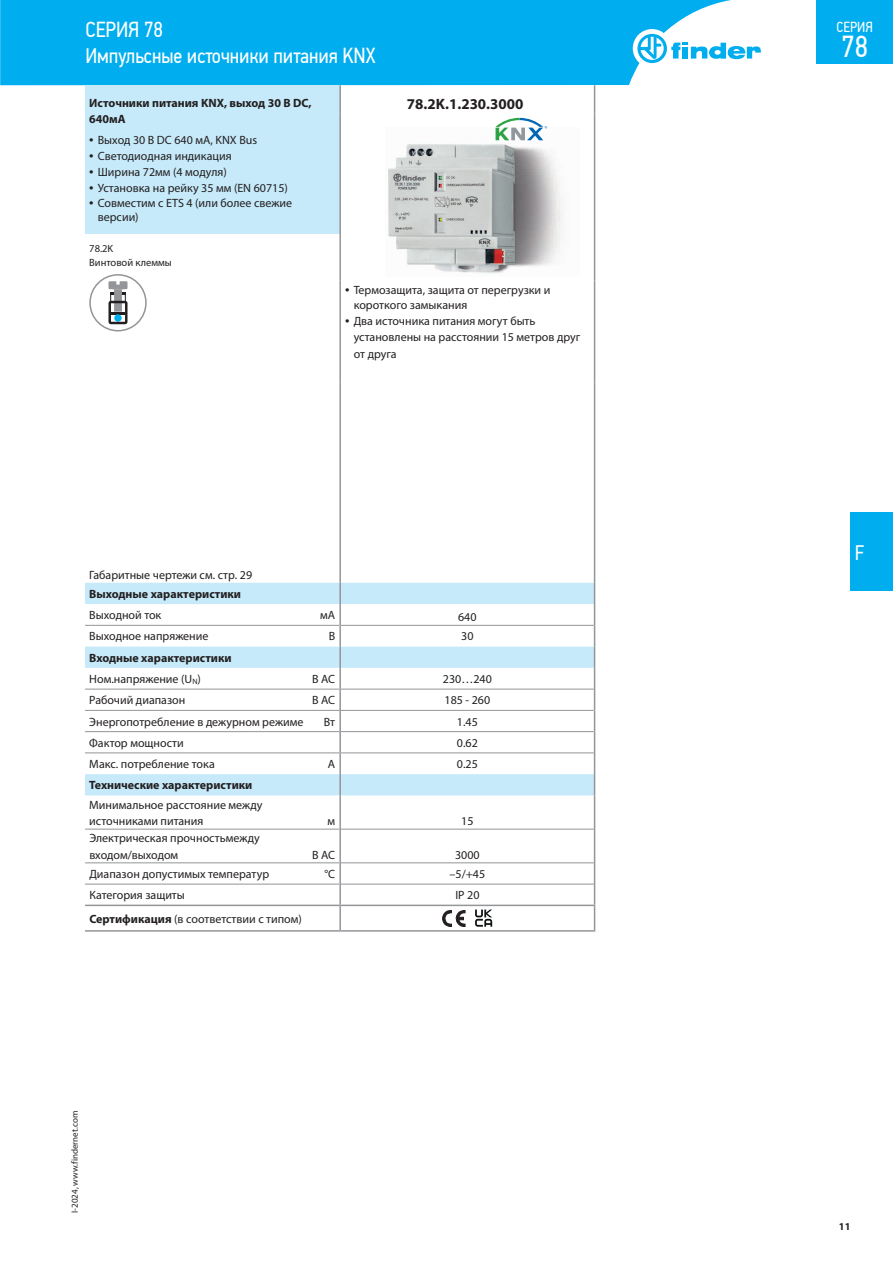
<style>
.page{position:relative;width:893px;height:1263px;background:#fff}
.page>*{position:absolute;margin:0;border:0;box-sizing:border-box;transform-origin:0 0}
.t1{font:30.3px "PF Din Text Cond Pro";color:#fff}
.t2{font:21.75px "PF Din Text Cond Pro";color:#fff}
.t3{font:21px "PF Din Text Cond Pro";color:#fff}
.t4{font:700 15px "Myriad Pro";color:#231f20}
.t5{font:14.55px "PF Din Text Cond Pro";color:#fff}
.t6{font:12px/16.2px "Myriad Pro";color:#231f20}
.t7{font:700 12px/16.2px "Myriad Pro";color:#231f20}
.t8{font:10.5px/14.2px "Myriad Pro";color:#231f20}
.t9{font:700 10.5px "Myriad Pro";color:#231f20}
.t10{font:9px "Myriad Pro";color:#231f20}
.s1{font-size:21.75px}
.s2{font-size:15.75px}
.s3{font-weight:400}
.s4{font-weight:700}
</style>
<div class="page">
<div style="left:850px;top:512px;width:43px;height:79px;background:#00aeef"></div>
<div style="left:0;top:0;width:731px;height:85px;background:#00aeef"></div>
<div style="left:633px;top:29px;width:38px;height:39px;background:#fff;border-radius:50%"></div>
<svg style="left:637px;top:34px;width:124px;height:29px"></svg>
<div style="left:816px;top:0;width:77px;height:64px;background:#00aeef"></div>
<div style="left:85px;top:85px;width:255px;height:148px;background:#c6eafa"></div>
<svg style="left:85px;top:583px;width:509px;height:212px"></svg>
<hr style="left:339px;top:668px;width:2px;height:21px;background:#939598">
<hr style="left:339px;top:689px;width:2px;height:21px;background:#939598">
<hr style="left:85px;top:625px;width:165px;height:1px;background:#939598">
<hr style="left:250px;top:625px;width:89px;height:1px;background:#939598">
<hr style="left:341px;top:625px;width:253px;height:1px;background:#939598">
<hr style="left:340px;top:689px;width:254px;height:1px;background:#939598">
<hr style="left:340px;top:710px;width:254px;height:1px;background:#939598">
<hr style="left:85px;top:829px;width:165px;height:1px;background:#939598">
<hr style="left:250px;top:829px;width:89px;height:1px;background:#939598">
<hr style="left:85px;top:862px;width:165px;height:1px;background:#939598">
<hr style="left:250px;top:862px;width:89px;height:1px;background:#939598">
<hr style="left:85px;top:884px;width:165px;height:1px;background:#939598">
<hr style="left:250px;top:884px;width:89px;height:1px;background:#939598">
<hr style="left:341px;top:829px;width:253px;height:1px;background:#939598">
<hr style="left:341px;top:862px;width:253px;height:1px;background:#939598">
<hr style="left:341px;top:884px;width:253px;height:1px;background:#939598">
<hr style="left:339px;top:604px;width:2px;height:21px;background:#939598">
<hr style="left:339px;top:625px;width:2px;height:22px;background:#939598">
<hr style="left:339px;top:711px;width:2px;height:20px;background:#939598">
<hr style="left:339px;top:732px;width:2px;height:20px;background:#939598">
<hr style="left:339px;top:753px;width:2px;height:21px;background:#939598">
<hr style="left:339px;top:795px;width:2px;height:34px;background:#939598">
<hr style="left:339px;top:829px;width:2px;height:34px;background:#939598">
<hr style="left:339px;top:863px;width:2px;height:21px;background:#939598">
<hr style="left:339px;top:884px;width:2px;height:21px;background:#939598">
<hr style="left:250px;top:689px;width:90px;height:1px;background:#939598">
<hr style="left:250px;top:710px;width:90px;height:1px;background:#939598">
<hr style="left:339px;top:647px;width:2px;height:21px;background:#939598">
<hr style="left:339px;top:774px;width:2px;height:21px;background:#939598">
<hr style="left:85px;top:905px;width:165px;height:1px;background:#939598">
<hr style="left:250px;top:905px;width:90px;height:1px;background:#939598">
<hr style="left:85px;top:930px;width:165px;height:2px;background:#939598">
<hr style="left:250px;top:930px;width:90px;height:2px;background:#939598">
<hr style="left:85px;top:731px;width:165px;height:1px;background:#939598">
<hr style="left:250px;top:731px;width:90px;height:1px;background:#939598">
<hr style="left:340px;top:731px;width:254px;height:1px;background:#939598">
<hr style="left:85px;top:752px;width:165px;height:1px;background:#939598">
<hr style="left:250px;top:752px;width:90px;height:1px;background:#939598">
<hr style="left:340px;top:752px;width:254px;height:1px;background:#939598">
<hr style="left:339px;top:583px;width:2px;height:21px;background:#939598">
<hr style="left:340px;top:905px;width:255px;height:1px;background:#939598">
<hr style="left:339px;top:906px;width:2px;height:24px;background:#939598">
<hr style="left:340px;top:930px;width:255px;height:2px;background:#939598">
<hr style="left:339px;top:114px;width:2px;height:167px;background:#939598">
<svg style="left:339px;top:85px;width:2px;height:29px"></svg>
<svg style="left:594px;top:85px;width:1px;height:29px"></svg>
<hr style="left:594px;top:114px;width:1px;height:167px;background:#939598">
<svg style="left:594px;top:583px;width:1px;height:212px"></svg>
<hr style="left:594px;top:795px;width:1px;height:34px;background:#939598">
<hr style="left:594px;top:829px;width:1px;height:34px;background:#939598">
<svg style="left:594px;top:863px;width:1px;height:67px"></svg>
<hr style="left:339px;top:281px;width:2px;height:102px;background:#939598">
<hr style="left:594px;top:281px;width:1px;height:102px;background:#939598">
<hr style="left:339px;top:383px;width:2px;height:200px;background:#939598">
<hr style="left:594px;top:383px;width:1px;height:200px;background:#939598">
<hr style="left:85px;top:710px;width:165px;height:1px;background:#939598">
<hr style="left:85px;top:689px;width:165px;height:1px;background:#939598">
<div style="left:89px;top:274px;width:58px;height:57px;border:2px solid #939598;border-radius:50%"></div>
<svg style="left:108px;top:281px;width:20px;height:43px"></svg>
<img style="left:388px;top:128px;width:175px;height:146px">
<svg style="left:496px;top:118px;width:51px;height:22px"></svg>
<svg style="left:475px;top:909px;width:17px;height:18px"></svg>
<svg style="left:443px;top:910px;width:22px;height:16px"></svg>
<h2 class="t2" style="left:85px;top:17px;width:79px">СЕРИЯ 78</h2>
<h3 class="t3" style="left:85px;top:43px;width:292px">Импульсные источники питания <span class="s1">KNX</span></h3>
<p class="t7" style="left:89px;top:94px;width:224px">Источники питания KNX, выход 30 В DC,<br>640мА</p>
<p class="t6" style="left:89px;top:131px;width:169px"><span class="s2">•</span> Выход 30 B DC 640 мА, KNX Bus</p>
<p class="t6" style="left:89px;top:148px;width:144px"><span class="s2">•</span> Светодиодная индикация</p>
<p class="t6" style="left:89px;top:164px;width:139px"><span class="s2">•</span> Ширина 72мм (4 модуля)</p>
<p class="t6" style="left:89px;top:180px;width:200px"><span class="s2">•</span> Установка на рейку 35 мм (EN 60715)</p>
<p class="t6" style="left:98px;top:195px;width:196px;line-height:14.2px;text-indent:-9px"><span class="s2">•</span> Совместим с ETS 4 (или более свежие версии)</p>
<p class="t8" style="left:89px;top:241px;width:84px">78.2K<br>Винтовой клеммы</p>
<p class="t4" style="left:407px;top:94px;width:118px">78.2K.1.230.3000</p>
<p class="t6" style="left:354px;top:282px;width:198px;line-height:15px;text-indent:-9px"><span class="s2">•</span> Термозащита, защита от перегрузки и короткого замыкания</p>
<p class="t6" style="left:354px;top:313px;width:228px;text-indent:-9px"><span class="s2">•</span> Два источника питания могут быть установлены на расстоянии 15 метров друг от друга</p>
<p class="t6" style="left:89px;top:566px;width:164px">Габаритные чертежи см. стр. 29</p>
<p class="t7" style="left:89px;top:585px;width:153px">Выходные характеристики</p>
<p class="t6" style="left:89px;top:607px;width:74px">Выходной ток</p>
<p class="t6" style="left:320px;top:607px;width:17px">мА</p>
<p class="t6" style="left:458px;top:609px;width:20px">640</p>
<p class="t6" style="left:89px;top:628px;width:121px">Выходное напряжение</p>
<p class="t6" style="left:329px;top:628px;width:8px">B</p>
<p class="t6" style="left:461px;top:628px;width:14px">30</p>
<p class="t7" style="left:89px;top:647px;width:144px;line-height:21.3px">Входные характеристики<br><span class="s3">Ном.напряжение (U</span><sub>N</sub><span class="s3">)</span></p>
<p class="t6" style="left:312px;top:671px;width:25px">B AC</p>
<p class="t6" style="left:443px;top:671px;width:50px">230…240</p>
<p class="t6" style="left:89px;top:692px;width:98px">Рабочий диапазон</p>
<p class="t6" style="left:312px;top:692px;width:25px">B AC</p>
<p class="t6" style="left:444px;top:692px;width:47px">185 - 260</p>
<p class="t6" style="left:89px;top:713px;width:216px">Энергопотребление в дежурном режиме</p>
<p class="t6" style="left:324px;top:713px;width:13px">Вт</p>
<p class="t6" style="left:457px;top:713px;width:22px">1.45</p>
<p class="t6" style="left:89px;top:734px;width:96px">Фактор мощности</p>
<p class="t6" style="left:457px;top:734px;width:22px">0.62</p>
<p class="t6" style="left:89px;top:756px;width:127px">Макс. потребление тока</p>
<p class="t6" style="left:328px;top:756px;width:9px">A</p>
<p class="t6" style="left:457px;top:756px;width:22px">0.25</p>
<p class="t7" style="left:89px;top:777px;width:165px">Технические характеристики</p>
<p class="t6" style="left:89px;top:796px;width:175px">Минимальное расстояние между источниками питания</p>
<p class="t6" style="left:328px;top:812px;width:9px">м</p>
<p class="t6" style="left:461px;top:812px;width:14px">15</p>
<p class="t6" style="left:89px;top:830px;width:172px">Электрическая прочностьмежду входом/выходом</p>
<p class="t6" style="left:312px;top:846px;width:25px">B AC</p>
<p class="t6" style="left:455px;top:846px;width:26px">3000</p>
<p class="t6" style="left:89px;top:866px;width:181px">Диапазон допустимых температур</p>
<p class="t6" style="left:324px;top:866px;width:12px">°C</p>
<p class="t6" style="left:450px;top:866px;width:37px">–5/+45</p>
<p class="t6" style="left:89px;top:887px;width:97px">Категория защиты</p>
<p class="t6" style="left:455px;top:887px;width:26px">IP 20</p>
<p class="t6" style="left:89px;top:910px;width:214px"><span class="s4">Сертификация</span> (в соответствии с типом)</p>
<p class="t10" style="left:69px;top:1213px;width:103px;rotate:-90deg">I-2024, www.findernet.com</p>
<p class="t5" style="left:837px;top:19px;width:38px">СЕРИЯ</p>
<h1 class="t1" style="left:841px;top:28px;width:28px">78</h1>
<h3 class="t3" style="left:855px;top:540px;width:11px">F</h3>
<p class="t9" style="left:839px;top:1219px;width:13px">11</p>
</div>
